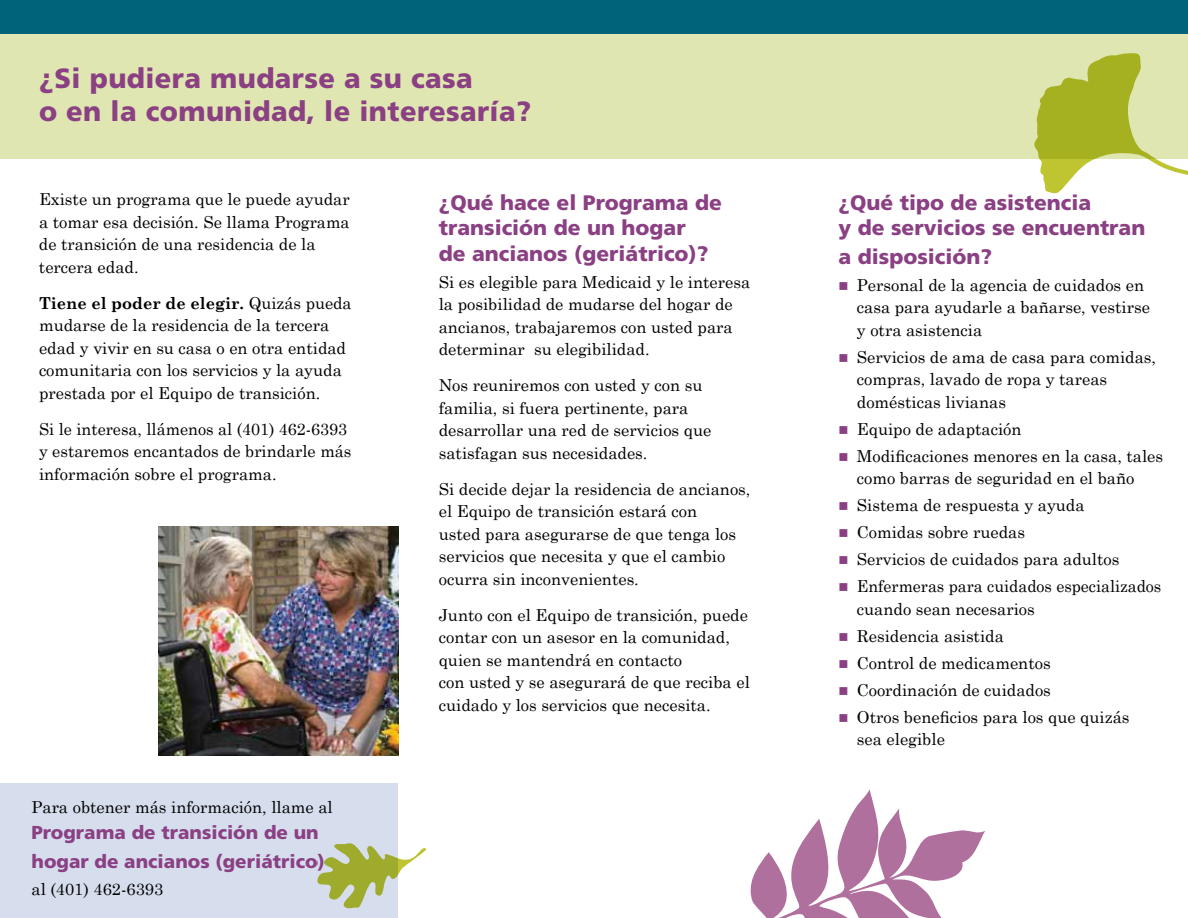
<style>
.page{position:relative;width:1188px;height:918px;background:#fff}
.page>*{position:absolute;margin:0;border:0;box-sizing:border-box;transform-origin:0 0}
.t1{font:900 27.75px/33px "Frutiger";letter-spacing:.015em;color:#8a4083}
.t2{font:900 21px/25.5px "Frutiger";color:#8a4083}
.t3{font:900 18.75px/28.5px "Frutiger";color:#8a4083}
.t4{font:16.5px/22.5px "Century Schoolbook";color:#000}
.s1{font-weight:700}
.s2{color:#8a4083}
</style>
<div class="page">
<div style="left:0;top:783px;width:398px;height:135px;background:#d6deee"></div>
<div style="left:0;top:10px;width:1188px;height:148px;background:#dfe6b1"></div>
<div style="left:0;top:0;width:1188px;height:34px;background:#006379"></div>
<svg style="left:317px;top:843px;width:109px;height:66px"></svg>
<img style="left:159px;top:527px;width:239px;height:229px">
<svg style="left:1034px;top:53px;width:154px;height:140px"></svg>
<svg style="left:750px;top:789px;width:235px;height:129px"></svg>
<h1 class="t1" style="left:39px;top:61px;width:494px">¿Si pudiera mudarse a su casa<br>o en la comunidad, le interesaría?</h1>
<p class="t4" style="left:39px;top:188px;width:312px">Existe un programa que le puede ayudar a tomar esa decisión. Se llama Programa de transición de una residencia de la tercera edad.</p>
<p class="t4" style="left:39px;top:291px;width:314px"><span class="s1">Tiene el poder de elegir.</span> Quizás pueda mudarse de la residencia de la tercera edad y vivir en su casa o en otra entidad comunitaria con los servicios y la ayuda prestada por el Equipo de transición.</p>
<p class="t4" style="left:39px;top:417px;width:314px">Si le interesa, llámenos al (401) 462-6393 y estaremos encantados de brindarle más información sobre el programa.</p>
<p class="t4" style="left:31px;top:795px;width:303px">Para obtener más información, llame al</p>
<p class="t3" style="left:31px;top:818px;width:295px">Programa de transición de un hogar de ancianos (geriátrico)</p>
<p class="t4" style="left:31px;top:877px;width:133px">al (401) 462-6393</p>
<p class="t2" style="left:439px;top:189px;width:285px">¿Qué hace el Programa de transición de un hogar<br>de ancianos (geriátrico)?</p>
<p class="t4" style="left:439px;top:270px;width:313px">Si es elegible para Medicaid y le interesa la posibilidad de mudarse del hogar de ancianos, trabajaremos con usted para determinar su elegibilidad.</p>
<p class="t4" style="left:439px;top:373px;width:274px">Nos reuniremos con usted y con su familia, si fuera pertinente, para desarrollar una red de servicios que satisfagan sus necesidades.</p>
<p class="t4" style="left:439px;top:477px;width:313px">Si decide dejar la residencia de ancianos, el Equipo de transición estará con<br>usted para asegurarse de que tenga los servicios que necesita y que el cambio ocurra sin inconvenientes.</p>
<p class="t4" style="left:439px;top:603px;width:313px">Junto con el Equipo de transición, puede contar con un asesor en la comunidad, quien se mantendrá en contacto<br>con usted y se asegurará de que reciba el cuidado y los servicios que necesita.</p>
<p class="t2" style="left:839px;top:189px;width:308px">¿Qué tipo de asistencia<br>y de servicios se encuentran</p>
<p class="t2" style="left:839px;top:243px;width:155px">a disposición?</p>
<p class="t4" style="left:857px;top:273px;width:295px;text-indent:-18px"><span class="s2">■</span> Personal de la agencia de cuidados en casa para ayudarle a bañarse, vestirse y otra asistencia</p>
<p class="t4" style="left:857px;top:345px;width:301px;text-indent:-18px"><span class="s2">■</span> Servicios de ama de casa para comidas, compras, lavado de ropa y tareas domésticas livianas</p>
<p class="t4" style="left:839px;top:417px;width:185px"><span class="s2">■</span> Equipo de adaptación</p>
<p class="t4" style="left:857px;top:444px;width:308px;text-indent:-18px"><span class="s2">■</span> Modificaciones menores en la casa, tales como barras de seguridad en el baño</p>
<p class="t4" style="left:839px;top:493px;width:248px"><span class="s2">■</span> Sistema de respuesta y ayuda</p>
<p class="t4" style="left:839px;top:520px;width:188px"><span class="s2">■</span> Comidas sobre ruedas</p>
<p class="t4" style="left:839px;top:547px;width:282px"><span class="s2">■</span> Servicios de cuidados para adultos</p>
<p class="t4" style="left:857px;top:574px;width:306px;text-indent:-18px"><span class="s2">■</span> Enfermeras para cuidados especializados cuando sean necesarios</p>
<p class="t4" style="left:839px;top:624px;width:167px"><span class="s2">■</span> Residencia asistida</p>
<p class="t4" style="left:839px;top:651px;width:214px"><span class="s2">■</span> Control de medicamentos</p>
<p class="t4" style="left:839px;top:678px;width:214px"><span class="s2">■</span> Coordinación de cuidados</p>
<p class="t4" style="left:857px;top:705px;width:274px;text-indent:-18px"><span class="s2">■</span> Otros beneficios para los que quizás sea elegible</p>
</div>
